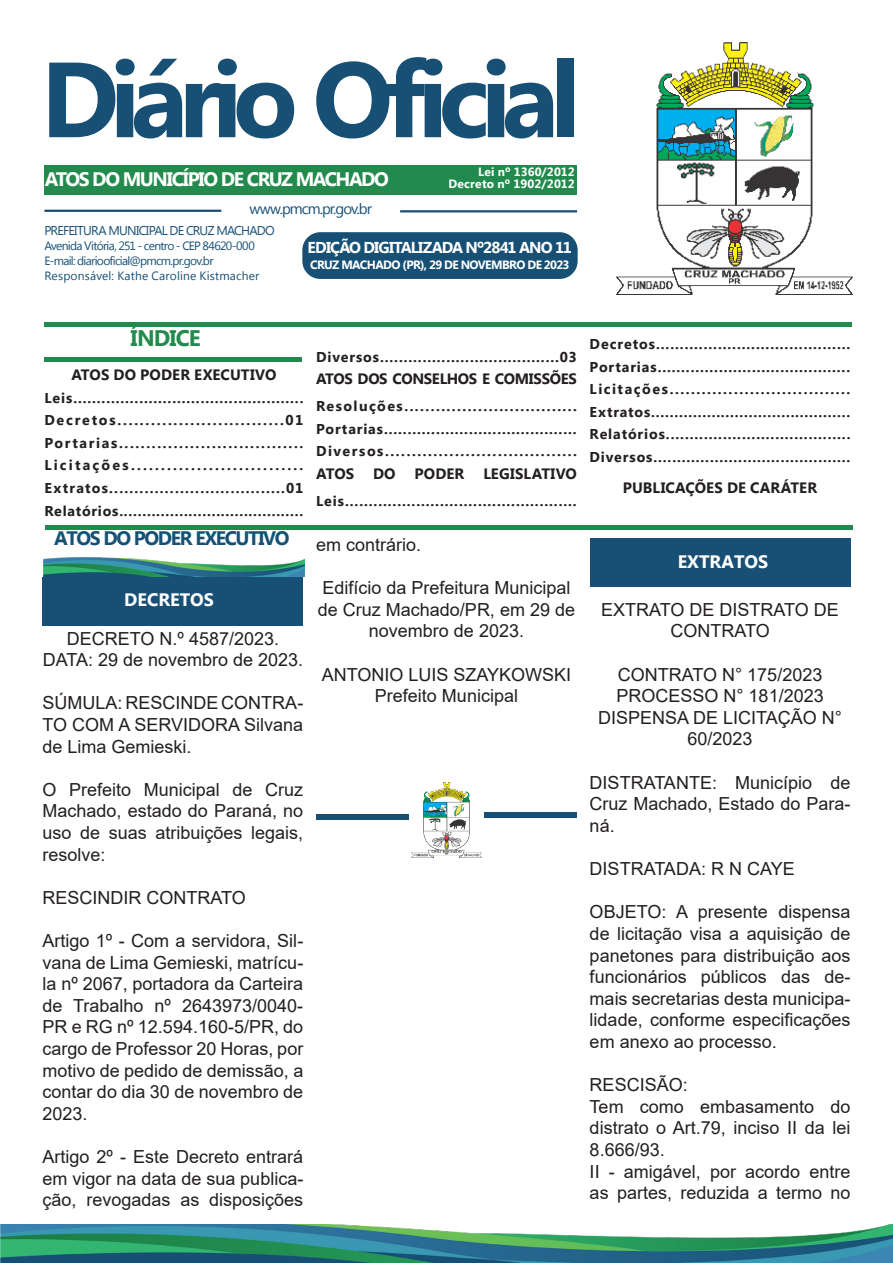
<style>
.page{position:relative;width:893px;height:1263px;background:#fff}
.page>*{position:absolute;margin:0;border:0;box-sizing:border-box;transform-origin:0 0}
.t1{font:700 106.5px "Myanmar Text";letter-spacing:-.085em;color:#175074}
.t2{font:700 22.5px "Myanmar Text";letter-spacing:-.04em;color:#228a4c}
.t3{font:700 19.5px "Myanmar Text";letter-spacing:-.075em;color:#fff}
.t4{font:700 19.5px "Myanmar Text";letter-spacing:-.07em;color:#175074}
.t5{font:18px/21.6px "Arial";color:#231f20;text-align:justify}
.t6{font:700 18px "Myanmar Text";color:#fff}
.t7{font:700 15.75px "Myanmar Text";letter-spacing:-.05em;color:#fff}
.t8{font:700 15px "Myanmar Text";color:#231f20}
.t9{font:700 15px "Myanmar Text";letter-spacing:-.025em;color:#231f20}
.t10{font:15px "Myanmar Text";letter-spacing:-.065em;color:#175074}
.t11{font:700 14.25px/22.5px "Myanmar Text";letter-spacing:.07em;color:#231f20}
.t12{font:700 14.25px/22.5px "Myanmar Text";letter-spacing:.095em;color:#231f20}
.t13{font:700 14.25px "Myanmar Text";letter-spacing:.05em;color:#231f20}
.t14{font:700 14.25px "Myanmar Text";letter-spacing:.105em;color:#231f20}
.t15{font:700 14.25px "Myanmar Text";letter-spacing:.11em;color:#231f20}
.t16{font:700 14.25px "Myanmar Text";letter-spacing:.125em;color:#231f20}
.t17{font:700 14.25px "Myanmar Text";letter-spacing:.15em;color:#231f20}
.t18{font:12.75px "Myanmar Text";letter-spacing:-.06em;color:#175074}
.t19{font:12px "Myanmar Text";letter-spacing:-.05em;color:#175074}
.t20{font:12px "Myanmar Text";letter-spacing:.015em;color:#175074}
.t21{font:700 12px "Myanmar Text";letter-spacing:-.04em;color:#fff}
.t22{font:700 12px "Myanmar Text";letter-spacing:.015em;color:#fff}
.t23{font:700 12px "Myanmar Text";letter-spacing:.005em;color:#fff}
</style>
<div class="page">
<img style="left:616px;top:42px;width:236px;height:252px">
<div style="left:44px;top:165px;width:533px;height:29px;background:#228a4c"></div>
<hr style="left:44px;top:210px;width:177px;height:2px;background:#175074">
<hr style="left:400px;top:210px;width:177px;height:2px;background:#175074">
<div style="left:302px;top:232px;width:276px;height:47px;background:#175074;border-radius:18px"></div>
<hr style="left:44px;top:322px;width:808px;height:4px;background:#228a4c">
<hr style="left:45px;top:525px;width:808px;height:4px;background:#228a4c">
<div style="left:44px;top:357px;width:258px;height:5px;background:#228a4c"></div>
<img style="left:0;top:1224px;width:893px;height:39px">
<img style="left:43px;top:557px;width:261px;height:20px">
<svg style="left:316px;top:815px;width:93px;height:5px"></svg>
<img style="left:411px;top:782px;width:71px;height:76px">
<svg style="left:484px;top:812px;width:93px;height:5px"></svg>
<div style="left:43px;top:577px;width:260px;height:49px;background:#175074"></div>
<div style="left:590px;top:538px;width:260px;height:49px;background:#175074"></div>
<p class="t1" style="left:41px;top:38px;width:541px">Diário Oficial</p>
<p class="t3" style="left:45px;top:168px;width:346px">ATOS DO MUNICÍPIO DE CRUZ MACHADO</p>
<p class="t23" style="left:478px;top:164px;width:98px">Lei nº 1360/2012</p>
<p class="t22" style="left:448px;top:176px;width:128px">Decreto nº 1902/2012</p>
<p class="t10" style="left:249px;top:200px;width:124px">www.pmcm.pr.gov.br</p>
<p class="t18" style="left:44px;top:223px;width:232px">PREFEITURA MUNICIPAL DE CRUZ MACHADO</p>
<p class="t19" style="left:44px;top:239px;width:212px">Avenida Vitória, 251 - centro - CEP 84620-000</p>
<p class="t19" style="left:44px;top:254px;width:171px">E-mail: diariooficial@pmcm.pr.gov.br</p>
<p class="t20" style="left:44px;top:269px;width:217px">Responsável: Kathe Caroline Kistmacher</p>
<p class="t7" style="left:308px;top:238px;width:266px">EDIÇÃO DIGITALIZADA Nº2841 ANO 11</p>
<p class="t21" style="left:310px;top:258px;width:261px">CRUZ MACHADO (PR), 29 DE NOVEMBRO DE 2023</p>
<p class="t2" style="left:131px;top:325px;width:72px">ÍNDICE</p>
<p class="t8" style="left:71px;top:366px;width:207px">ATOS DO PODER EXECUTIVO</p>
<p class="t11" style="left:44px;top:387px;width:261px">Leis.................................................</p>
<p class="t16" style="left:44px;top:412px;width:260px">Decretos..............................01</p>
<p class="t15" style="left:44px;top:435px;width:260px">Portarias..................................</p>
<p class="t17" style="left:44px;top:457px;width:260px">Licitações.............................</p>
<p class="t11" style="left:44px;top:477px;width:261px">Extratos...................................01</p>
<p class="t13" style="left:44px;top:502px;width:260px">Relatórios........................................</p>
<p class="t4" style="left:54px;top:527px;width:237px">ATOS DO PODER EXECUTIVO</p>
<p class="t6" style="left:124px;top:589px;width:91px">DECRETOS</p>
<p class="t5" style="left:67px;top:627px;width:214px">DECRETO N.º 4587/2023.</p>
<p class="t5" style="left:43px;top:649px;width:262px">DATA: 29 de novembro de 2023.</p>
<p class="t5" style="left:43px;top:692px;width:262px">SÚMULA: RESCINDE CONTRA-TO COM A SERVIDORA Silvana de Lima Gemieski.</p>
<p class="t5" style="left:43px;top:778px;width:262px">O Prefeito Municipal de Cruz Machado, estado do Paraná, no uso de suas atribuições legais, resolve:</p>
<p class="t5" style="left:43px;top:886px;width:205px">RESCINDIR CONTRATO</p>
<p class="t5" style="left:43px;top:930px;width:262px">Artigo 1º - Com a servidora, Sil&shy;vana de Lima Gemieski, matrícu&shy;la nº 2067, portadora da Carteira de Trabalho nº 2643973/0040- PR e RG nº 12.594.160-5/PR, do cargo de Professor 20 Horas, por motivo de pedido de demissão, a contar do dia 30 de novembro de 2023.</p>
<p class="t5" style="left:43px;top:1146px;width:262px">Artigo 2º - Este Decreto entrará em vigor na data de sua publica&shy;ção, revogadas as disposições</p>
<p class="t11" style="left:316px;top:345px;width:262px">Diversos......................................03</p>
<p class="t9" style="left:316px;top:370px;width:262px">ATOS DOS CONSELHOS E COMISSÕES</p>
<p class="t11" style="left:316px;top:395px;width:262px">Resoluções.................................<br>Portarias.........................................</p>
<p class="t14" style="left:316px;top:443px;width:262px">Diversos....................................</p>
<p class="t8" style="left:316px;top:465px;width:40px">ATOS</p>
<p class="t8" style="left:373px;top:465px;width:24px">DO</p>
<p class="t8" style="left:415px;top:465px;width:51px">PODER</p>
<p class="t8" style="left:483px;top:465px;width:95px">LEGISLATIVO</p>
<p class="t11" style="left:316px;top:489px;width:262px">Leis.................................................</p>
<p class="t5" style="left:316px;top:534px;width:107px">em contrário.</p>
<p class="t5" style="left:318px;top:577px;width:259px;text-align:center">Edifício da Prefeitura Municipal de Cruz Machado/PR, em 29 de novembro de 2023.</p>
<p class="t5" style="left:322px;top:663px;width:251px">ANTONIO LUIS SZAYKOWSKI</p>
<p class="t5" style="left:375px;top:685px;width:145px">Prefeito Municipal</p>
<p class="t11" style="left:590px;top:333px;width:262px">Decretos.........................................</p>
<p class="t12" style="left:590px;top:356px;width:262px">Portarias.........................................<br>Licitações..................................</p>
<p class="t11" style="left:590px;top:401px;width:262px">Extratos...........................................</p>
<p class="t11" style="left:590px;top:423px;width:262px">Relatórios.......................................</p>
<p class="t11" style="left:590px;top:446px;width:262px">Diversos..........................................</p>
<p class="t8" style="left:623px;top:479px;width:196px">PUBLICAÇÕES DE CARÁTER</p>
<p class="t6" style="left:678px;top:551px;width:92px">EXTRATOS</p>
<p class="t5" style="left:601px;top:599px;width:239px;text-align:center">EXTRATO DE DISTRATO DE<br>CONTRATO</p>
<p class="t5" style="left:618px;top:663px;width:206px">CONTRATO N° 175/2023</p>
<p class="t5" style="left:616px;top:685px;width:209px">PROCESSO N° 181/2023</p>
<p class="t5" style="left:598px;top:707px;width:245px;text-align:center">DISPENSA DE LICITAÇÃO N°<br>60/2023</p>
<p class="t5" style="left:590px;top:771px;width:262px">DISTRATANTE: Município de Cruz Machado, Estado do Para&shy;ná.</p>
<p class="t5" style="left:590px;top:858px;width:207px">DISTRATADA: R N CAYE</p>
<p class="t5" style="left:590px;top:901px;width:262px">OBJETO: A presente dispensa de licitação visa a aquisição de panetones para distribuição aos funcionários públicos das de&shy;mais secretarias desta municipa&shy;lidade, conforme especificações em anexo ao processo.</p>
<p class="t5" style="left:590px;top:1074px;width:100px">RESCISÃO:</p>
<p class="t5" style="left:590px;top:1095px;width:262px">Tem como embasamento do distrato o Art.79, inciso II da lei 8.666/93.</p>
<p class="t5" style="left:590px;top:1160px;width:262px">II - amigável, por acordo entre as partes, reduzida a termo no</p>
</div>
